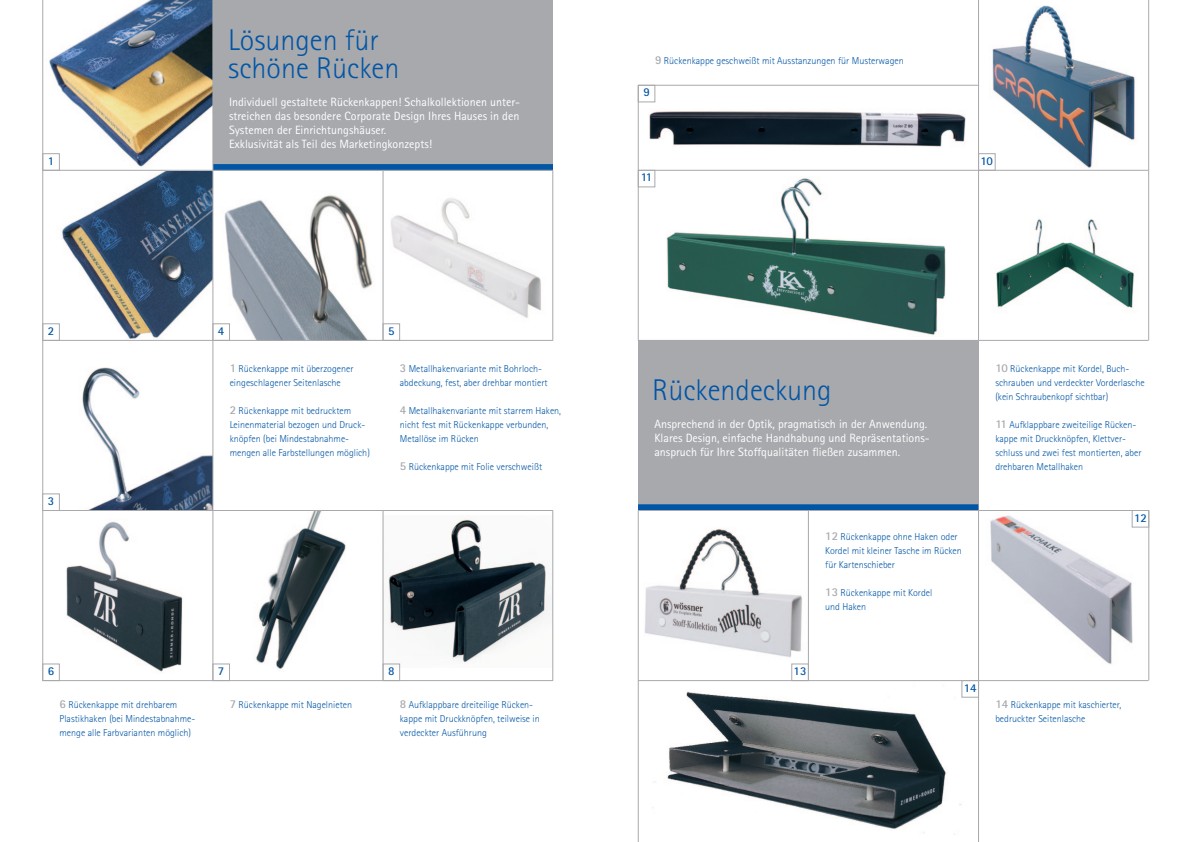
<style>
.page{position:relative;width:1191px;height:842px;background:#fff}
.page>*{position:absolute;margin:0;border:0;box-sizing:border-box;transform-origin:0 0}
.t1{font:300 30px "Rotis Sans Serif";color:#0155a5}
.t2{font:12px/14px "Rotis Sans Serif";color:#fff}
.t3{font:700 12px "Rotis Sans Serif";color:#0155a5}
.t4{font:300 10px/14px "Rotis Sans Serif";color:#0155a5}
.s1{font-weight:700;font-size:12px;color:#a8a9ad}
</style>
<div class="page">
<img style="left:82px;top:361px;width:131px;height:149px">
<img style="left:214px;top:184px;width:169px;height:156px">
<img style="left:391px;top:198px;width:151px;height:120px">
<img style="left:57px;top:171px;width:156px;height:169px">
<img style="left:384px;top:519px;width:167px;height:148px">
<div style="left:213px;top:0;width:340px;height:170px;background:#a8a9ad"></div>
<div style="left:213px;top:164px;width:340px;height:6px;background:#0155a5"></div>
<div style="left:638px;top:340px;width:340px;height:170px;background:#a8a9ad"></div>
<img style="left:256px;top:511px;width:90px;height:159px">
<img style="left:990px;top:511px;width:148px;height:153px">
<img style="left:996px;top:219px;width:139px;height:89px">
<img style="left:992px;top:5px;width:145px;height:165px">
<img style="left:652px;top:681px;width:310px;height:152px">
<img style="left:666px;top:178px;width:279px;height:157px">
<img style="left:51px;top:521px;width:132px;height:151px">
<img style="left:49px;top:0;width:164px;height:170px">
<hr style="left:213px;top:0;width:1px;height:680px;background:#a8a9ad">
<hr style="left:43px;top:170px;width:510px;height:1px;background:#a8a9ad">
<img style="left:644px;top:529px;width:164px;height:135px">
<hr style="left:808px;top:510px;width:1px;height:170px;background:#a8a9ad">
<hr style="left:638px;top:85px;width:1px;height:256px;background:#a8a9ad">
<hr style="left:638px;top:510px;width:1px;height:332px;background:#a8a9ad">
<hr style="left:383px;top:510px;width:1px;height:170px;background:#a8a9ad">
<hr style="left:43px;top:510px;width:510px;height:1px;background:#a8a9ad">
<hr style="left:43px;top:680px;width:510px;height:1px;background:#a8a9ad">
<hr style="left:638px;top:170px;width:510px;height:1px;background:#a8a9ad">
<hr style="left:638px;top:340px;width:510px;height:1px;background:#a8a9ad">
<hr style="left:638px;top:680px;width:510px;height:1px;background:#a8a9ad">
<hr style="left:1148px;top:0;width:1px;height:340px;background:#a8a9ad">
<hr style="left:1148px;top:510px;width:1px;height:170px;background:#a8a9ad">
<hr style="left:978px;top:510px;width:1px;height:332px;background:#a8a9ad">
<hr style="left:978px;top:0;width:1px;height:340px;background:#a8a9ad">
<hr style="left:43px;top:0;width:1px;height:680px;background:#a8a9ad">
<div style="left:43px;top:153px;width:17px;height:17px;border:1px solid #a8a9ad"></div>
<div style="left:978px;top:153px;width:17px;height:17px;border:1px solid #a8a9ad"></div>
<div style="left:638px;top:170px;width:17px;height:17px;border:1px solid #a8a9ad"></div>
<div style="left:791px;top:664px;width:17px;height:17px;border:1px solid #a8a9ad"></div>
<div style="left:1132px;top:510px;width:17px;height:17px;border:1px solid #a8a9ad"></div>
<div style="left:213px;top:324px;width:17px;height:17px;border:1px solid #a8a9ad"></div>
<div style="left:43px;top:664px;width:17px;height:17px;border:1px solid #a8a9ad"></div>
<div style="left:213px;top:664px;width:17px;height:17px;border:1px solid #a8a9ad"></div>
<div style="left:638px;top:504px;width:340px;height:6px;background:#0155a5"></div>
<hr style="left:638px;top:510px;width:511px;height:1px;background:#a8a9ad">
<div style="left:383px;top:664px;width:17px;height:17px;border:1px solid #a8a9ad"></div>
<div style="left:383px;top:324px;width:17px;height:17px;border:1px solid #a8a9ad"></div>
<hr style="left:383px;top:170px;width:1px;height:170px;background:#a8a9ad">
<hr style="left:552px;top:170px;width:1px;height:171px;background:#a8a9ad">
<hr style="left:638px;top:85px;width:340px;height:1px;background:#a8a9ad">
<img style="left:643px;top:101px;width:323px;height:46px">
<div style="left:638px;top:85px;width:17px;height:17px;border:1px solid #a8a9ad"></div>
<div style="left:961px;top:680px;width:17px;height:17px;border:1px solid #a8a9ad"></div>
<div style="left:43px;top:324px;width:17px;height:17px;border:1px solid #a8a9ad"></div>
<div style="left:43px;top:494px;width:17px;height:17px;border:1px solid #a8a9ad"></div>
<hr style="left:552px;top:510px;width:1px;height:171px;background:#a8a9ad">
<hr style="left:43px;top:340px;width:510px;height:1px;background:#a8a9ad">
<p class="t1" style="left:228px;top:23px;width:152px">Lösungen für</p>
<p class="t1" style="left:228px;top:51px;width:173px">schöne Rücken</p>
<p class="t2" style="left:229px;top:95px;width:293px;text-align:justify">Individuell gestaltete Rückenkappen! Schalkollektionen unter&shy;streichen das besondere Corporate Design Ihres Hauses in den Systemen der Einrichtungshäuser.</p>
<p class="t2" style="left:229px;top:137px;width:205px">Exklusivität als Teil des Marketingkonzepts!</p>
<p class="t4" style="left:655px;top:54px;width:250px"><span class="s1">9</span> Rückenkappe geschweißt mit Ausstanzungen für Musterwagen</p>
<p class="t3" style="left:643px;top:85px;width:8px">9</p>
<p class="t3" style="left:48px;top:153px;width:8px">1</p>
<p class="t3" style="left:980px;top:153px;width:14px">10</p>
<p class="t3" style="left:641px;top:170px;width:13px">11</p>
<p class="t3" style="left:48px;top:323px;width:8px">2</p>
<p class="t3" style="left:218px;top:323px;width:8px">4</p>
<p class="t3" style="left:388px;top:323px;width:8px">5</p>
<p class="t4" style="left:230px;top:362px;width:125px"><span class="s1">1</span> Rückenkappe mit überzogener eingeschlagener Seitenlasche</p>
<p class="t4" style="left:230px;top:404px;width:123px"><span class="s1">2</span> Rückenkappe mit bedrucktem</p>
<p class="t4" style="left:230px;top:418px;width:142px">Leinenmaterial bezogen und Druck&shy;knöpfen (bei Mindestabnahme&shy;mengen alle Farbstellungen möglich)</p>
<p class="t4" style="left:400px;top:362px;width:144px"><span class="s1">3</span> Metallhakenvariante mit Bohrloch-</p>
<p class="t4" style="left:400px;top:376px;width:149px">abdeckung, fest, aber drehbar montiert</p>
<p class="t4" style="left:400px;top:404px;width:163px"><span class="s1">4</span> Metallhakenvariante mit starrem Haken, nicht fest mit Rückenkappe verbunden,<br>Metallöse im Rücken</p>
<p class="t4" style="left:400px;top:460px;width:144px"><span class="s1">5</span> Rückenkappe mit Folie verschweißt</p>
<p class="t1" style="left:652px;top:373px;width:181px">Rückendeckung</p>
<p class="t2" style="left:654px;top:417px;width:274px">Ansprechend in der Optik, pragmatisch in der Anwendung.</p>
<p class="t2" style="left:654px;top:431px;width:277px">Klares Design, einfache Handhabung und Repräsentations&shy;anspruch für Ihre Stoffqualitäten fließen zusammen.</p>
<p class="t4" style="left:995px;top:362px;width:151px"><span class="s1">10</span> Rückenkappe mit Kordel, Buch&shy;schrauben und verdeckter Vorderlasche (kein Schraubenkopf sichtbar)</p>
<p class="t4" style="left:995px;top:418px;width:148px"><span class="s1">11</span> Aufklappbare zweiteilige Rücken&shy;kappe mit Druckknöpfen, Klettver&shy;schluss und zwei fest montierten, aber drehbaren Metallhaken</p>
<p class="t3" style="left:48px;top:493px;width:8px">3</p>
<p class="t3" style="left:1134px;top:510px;width:14px">12</p>
<p class="t4" style="left:825px;top:530px;width:138px"><span class="s1">12</span> Rückenkappe ohne Haken oder<br>Kordel mit kleiner Tasche im Rücken für Kartenschieber</p>
<p class="t4" style="left:825px;top:586px;width:109px"><span class="s1">13</span> Rückenkappe mit Kordel</p>
<p class="t4" style="left:825px;top:600px;width:42px">und Haken</p>
<p class="t3" style="left:48px;top:663px;width:8px">6</p>
<p class="t3" style="left:218px;top:663px;width:8px">7</p>
<p class="t3" style="left:388px;top:663px;width:8px">8</p>
<p class="t3" style="left:793px;top:663px;width:14px">13</p>
<p class="t3" style="left:963px;top:680px;width:14px">14</p>
<p class="t4" style="left:60px;top:698px;width:119px"><span class="s1">6</span> Rückenkappe mit drehbarem</p>
<p class="t4" style="left:60px;top:712px;width:137px">Plastikhaken (bei Mindestabnahme&shy;menge alle Farbvarianten möglich)</p>
<p class="t4" style="left:230px;top:698px;width:124px"><span class="s1">7</span> Rückenkappe mit Nagelnieten</p>
<p class="t4" style="left:400px;top:698px;width:141px"><span class="s1">8</span> Aufklappbare dreiteilige Rücken&shy;kappe mit Druckknöpfen, teilweise in verdeckter Ausführung</p>
<p class="t4" style="left:995px;top:698px;width:127px"><span class="s1">14</span> Rückenkappe mit kaschierter, bedruckter Seitenlasche</p>
</div>
